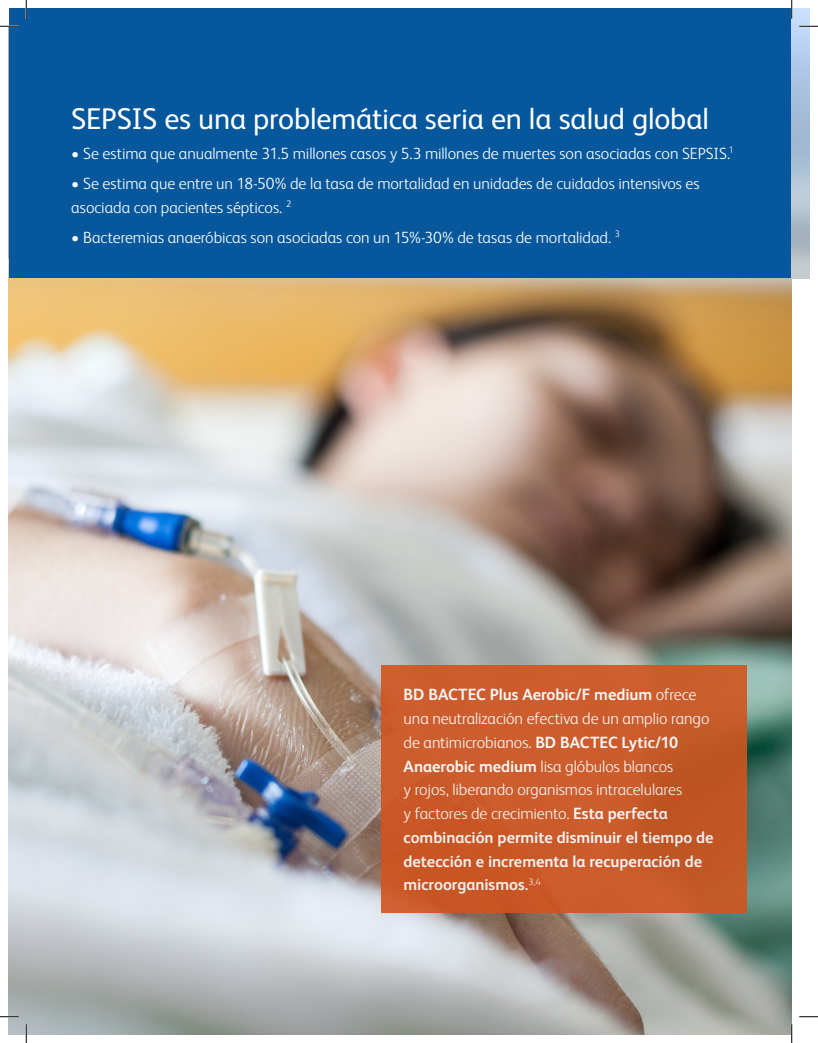
<style>
.page{position:relative;width:818px;height:1043px;background:#fff}
.page>*{position:absolute;margin:0;border:0;box-sizing:border-box;transform-origin:0 0}
.t1{font:30px "FS Albert Pro";letter-spacing:-.005em;color:#fff}
.t2{font:700 16.25px/23.8px "FS Albert Pro";letter-spacing:-.005em;color:#fff}
.t3{font:300 16.25px/23.8px "FS Albert Pro";letter-spacing:-.005em;color:#fff}
.s1{font-weight:300}
</style>
<div class="page">
<img style="left:9px;top:278px;width:782px;height:756px">
<div style="left:9px;top:9px;width:800px;height:269px;background:#06579c"></div>
<img style="left:791px;top:9px;width:18px;height:269px">
<div style="left:381px;top:665px;width:365px;height:247px;background:#cb5c2c"></div>
<svg style="left:0;top:25px;width:19px;height:2px"></svg>
<svg style="left:799px;top:25px;width:19px;height:2px"></svg>
<svg style="left:0;top:1015px;width:19px;height:2px"></svg>
<svg style="left:799px;top:1016px;width:19px;height:1px"></svg>
<svg style="left:25px;top:0;width:2px;height:19px"></svg>
<svg style="left:25px;top:1024px;width:2px;height:18px"></svg>
<svg style="left:790px;top:0;width:2px;height:19px"></svg>
<svg style="left:790px;top:1024px;width:2px;height:18px"></svg>
<p class="t1" style="left:71px;top:97px;width:639px">SEPSIS es una problemática seria en la salud global</p>
<p class="t3" style="left:71px;top:140px;width:664px">• Se estima que anualmente 31.5 millones casos y 5.3 millones de muertes son asociadas con SEPSIS.<sup>1</sup></p>
<p class="t3" style="left:71px;top:170px;width:630px">• Se estima que entre un 18-50% de la tasa de mortalidad en unidades de cuidados intensivos es asociada con pacientes sépticos. <sup>2</sup></p>
<p class="t3" style="left:71px;top:224px;width:550px">• Bacteremias anaeróbicas son asociadas con un 15%-30% de tasas de mortalidad. <sup>3</sup></p>
<p class="t2" style="left:403px;top:682px;width:311px">BD BACTEC Plus Aerobic/F medium <span class="s1">ofrece una neutralización efectiva de un amplio rango de antimicrobianos.</span> BD BACTEC Lytic/10<br>Anaerobic medium <span class="s1">lisa glóbulos blancos<br>y rojos, liberando organismos intracelulares<br>y factores de crecimiento.</span> Esta perfecta combinación permite disminuir el tiempo de detección e incrementa la recuperación de microorganismos.<sup>3,4</sup></p>
</div>
